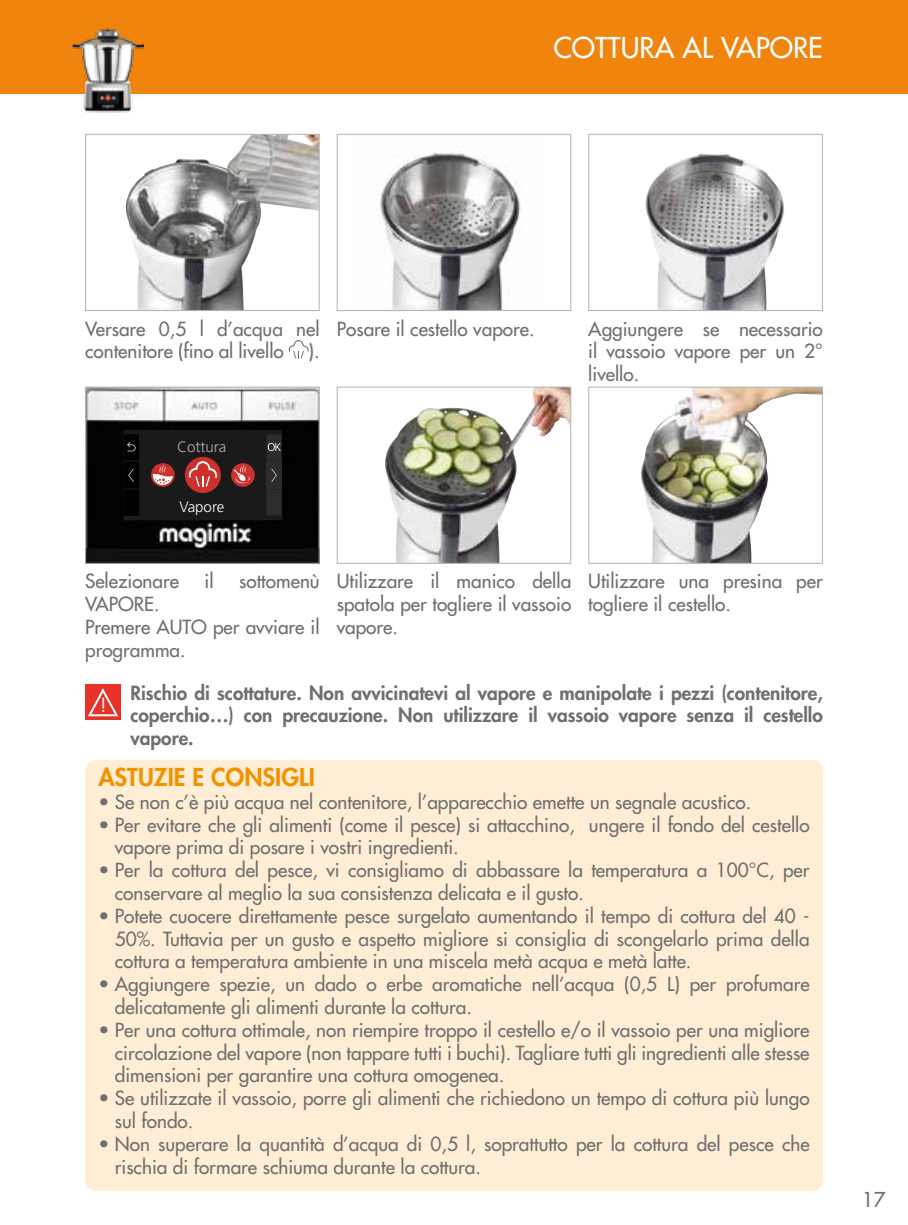
<style>
.page{position:relative;width:908px;height:1225px;background:#fff}
.page>*{position:absolute;margin:0;border:0;box-sizing:border-box;transform-origin:0 0}
.t1{font:28px "Futura";color:#fff}
.t2{font:800 24px "Futura";color:#f39200}
.t3{font:20px "Futura";color:#706f6f}
.t4{font:19px/22.8px "Futura";color:#706f6f}
.t5{font:800 19px/22.8px "Futura";color:#706f6f;text-align:justify}
.t6{font:300 15px "Frutiger";color:#b3b2b2}
.t7{font:300 15px "Frutiger";color:#fff}
</style>
<div class="page">
<div style="left:0;top:0;width:907px;height:94px;background:#f0840d"></div>
<img style="left:70px;top:28px;width:73px;height:85px">
<svg style="left:288px;top:340px;width:21px;height:18px"></svg>
<img style="left:380px;top:152px;width:141px;height:157px">
<div style="left:336px;top:134px;width:235px;height:177px;border:1px solid #b3b2b2"></div>
<img style="left:385px;top:388px;width:156px;height:174px">
<div style="left:336px;top:386px;width:235px;height:178px;border:1px solid #b3b2b2"></div>
<img style="left:125px;top:136px;width:192px;height:173px">
<div style="left:85px;top:134px;width:234px;height:177px;border:1px solid #b3b2b2"></div>
<img style="left:645px;top:154px;width:139px;height:155px">
<div style="left:588px;top:134px;width:234px;height:177px;border:1px solid #b3b2b2"></div>
<img style="left:641px;top:388px;width:179px;height:174px">
<div style="left:588px;top:386px;width:234px;height:178px;border:1px solid #b3b2b2"></div>
<div style="left:85px;top:684px;width:36px;height:36px;background:#e63329"></div>
<svg style="left:88px;top:688px;width:30px;height:28px"></svg>
<img style="left:87px;top:388px;width:230px;height:174px">
<div style="left:85px;top:386px;width:234px;height:178px;border:1px solid #b3b2b2"></div>
<div style="left:124px;top:430px;width:157px;height:89px;background:#1a1a1a"></div>
<div style="left:266px;top:461px;width:15px;height:27px;background:#2e2d2c"></div>
<svg style="left:267px;top:490px;width:14px;height:26px"></svg>
<svg style="left:271px;top:469px;width:6px;height:13px"></svg>
<svg style="left:124px;top:434px;width:15px;height:82px"></svg>
<svg style="left:267px;top:434px;width:14px;height:26px"></svg>
<svg style="left:231px;top:463px;width:24px;height:24px"></svg>
<svg style="left:233px;top:464px;width:17px;height:20px"></svg>
<svg style="left:151px;top:463px;width:23px;height:24px"></svg>
<svg style="left:185px;top:457px;width:36px;height:36px"></svg>
<div style="left:85px;top:760px;width:737px;height:431px;background:#ffeed5;border-radius:11px"></div>
<h1 class="t1" style="left:553px;top:29px;width:271px">COTTURA AL VAPORE</h1>
<p class="t4" style="left:85px;top:317px;width:236px">Versare 0,5 l d’acqua nel contenitore (fino al livello</p>
<p class="t4" style="left:308px;top:340px;width:9px">).</p>
<p class="t4" style="left:336px;top:317px;width:196px">Posare il cestello vapore.</p>
<p class="t4" style="left:588px;top:317px;width:236px;text-align:justify">Aggiungere se necessario il vassoio vapore per un 2° livello.</p>
<p class="t6" style="left:177px;top:438px;width:51px">Cottura</p>
<p class="t7" style="left:179px;top:498px;width:46px">Vapore</p>
<p class="t4" style="left:85px;top:570px;width:95px">Selezionare</p>
<p class="t4" style="left:204px;top:570px;width:11px">il</p>
<p class="t4" style="left:239px;top:570px;width:82px">sottomenù</p>
<p class="t4" style="left:85px;top:592px;width:236px">VAPORE.<br>Premere AUTO per avviare il programma.</p>
<p class="t4" style="left:336px;top:570px;width:236px;text-align:justify">Utilizzare il manico della spatola per togliere il vassoio vapore.</p>
<p class="t4" style="left:588px;top:570px;width:236px">Utilizzare una presina per togliere il cestello.</p>
<p class="t5" style="left:130px;top:681px;width:693px">Rischio di scottature. Non avvicinatevi al vapore e manipolate i pezzi (contenitore, coperchio…) con precauzione. Non utilizzare il vassoio vapore senza il cestello vapore.</p>
<p class="t2" style="left:98px;top:761px;width:29px">Astuzie</p>
<p class="t2" style="left:192px;top:761px;width:33px">e consigli</p>
<p class="t4" style="left:98px;top:790px;width:651px">• Se non c’è più acqua nel contenitore, l’apparecchio emette un segnale acustico.</p>
<p class="t4" style="left:115px;top:813px;width:696px;text-indent:-16px">• Per evitare che gli alimenti (come il pesce) si attacchino, ungere il fondo del cestello vapore prima di posare i vostri ingredienti.</p>
<p class="t4" style="left:115px;top:858px;width:695px;text-indent:-16px">• Per la cottura del pesce, vi consigliamo di abbassare la temperatura a 100°C, per conservare al meglio la sua consistenza delicata e il gusto.</p>
<p class="t4" style="left:115px;top:904px;width:696px;text-align:justify;text-indent:-16px">• Potete cuocere direttamente pesce surgelato aumentando il tempo di cottura del 40 - 50%. Tuttavia per un gusto e aspetto migliore si consiglia di scongelarlo prima della cottura a temperatura ambiente in una miscela metà acqua e metà latte.</p>
<p class="t4" style="left:115px;top:972px;width:696px;text-indent:-16px">• Aggiungere spezie, un dado o erbe aromatiche nell’acqua (0,5 L) per profumare delicatamente gli alimenti durante la cottura.</p>
<p class="t4" style="left:115px;top:1018px;width:696px;text-align:justify;text-indent:-16px">• Per una cottura ottimale, non riempire troppo il cestello e/o il vassoio per una migliore circolazione del vapore (non tappare tutti i buchi). Tagliare tutti gli ingredienti alle stesse dimensioni per garantire una cottura omogenea.</p>
<p class="t4" style="left:115px;top:1086px;width:696px;text-indent:-16px">• Se utilizzate il vassoio, porre gli alimenti che richiedono un tempo di cottura più lungo sul fondo.</p>
<p class="t4" style="left:115px;top:1132px;width:696px;text-indent:-16px">• Non superare la quantità d’acqua di 0,5 l, soprattutto per la cottura del pesce che rischia di formare schiuma durante la cottura.</p>
<p class="t3" style="left:861px;top:1186px;width:25px">17</p>
</div>
